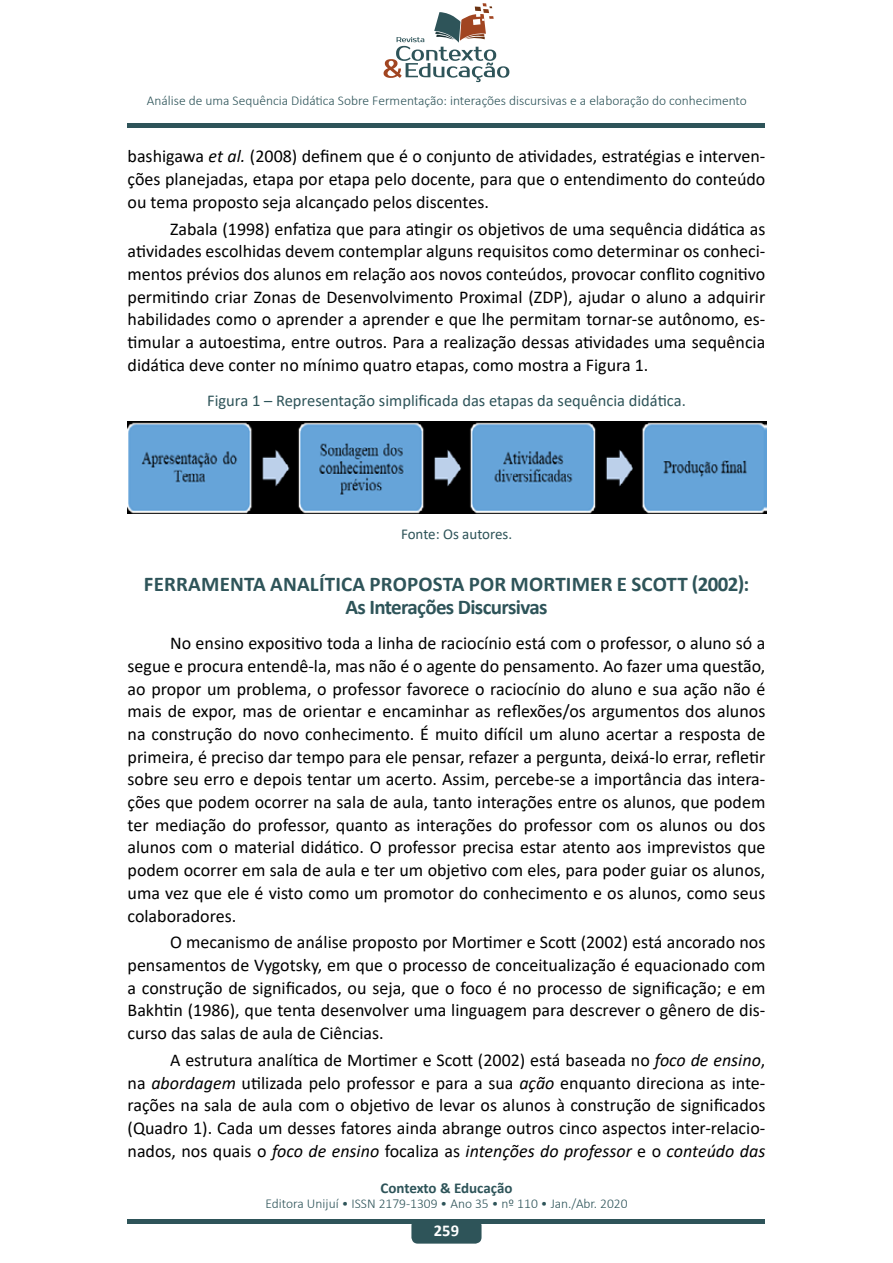
<style>
.page{position:relative;width:893px;height:1263px;background:#fff}
.page>*{position:absolute;margin:0;border:0;box-sizing:border-box;transform-origin:0 0}
.t1{font:700 21px/22.6px "Calibri";letter-spacing:.005em;color:#2e5459;text-align:center}
.t2{font:18px/22.6px "Calibri";color:#000;text-align:justify}
.t3{font:16.5px "Calibri";color:#2e5459}
.t4{font:700 16.5px "Calibri";color:#fff}
.t5{font:700 15px "Calibri";letter-spacing:-.005em;color:#2e5459}
.t6{font:15px "Calibri";color:#2e5459}
.t7{font:300 13.5px "Calibri";color:#2e5459}
.s1{font-style:italic}
</style>
<div class="page">
<div style="left:128px;top:1219px;width:637px;height:5px;background:#2e5459"></div>
<div style="left:411px;top:1219px;width:71px;height:24px;background:#2e5459;border-radius:6px"></div>
<div style="left:128px;top:123px;width:637px;height:5px;background:#2e5459"></div>
<svg style="left:384px;top:3px;width:125px;height:79px"></svg>
<img style="left:128px;top:421px;width:638px;height:92px">
<p class="t7" style="left:147px;top:92px;width:602px">Análise de uma Sequência Didática Sobre Fermentação: interações discursivas e a elaboração do conhecimento</p>
<p class="t2" style="left:128px;top:145px;width:639px">bashigawa <span class="s1">et al.</span> (2008) definem que é o conjunto de atividades, estratégias e interven&shy;ções planejadas, etapa por etapa pelo docente, para que o entendimento do conteúdo ou tema proposto seja alcançado pelos discentes.</p>
<p class="t2" style="left:128px;top:217px;width:639px;text-indent:43px">Zabala (1998) enfatiza que para atingir os objetivos de uma sequência didática as atividades escolhidas devem contemplar alguns requisitos como determinar os conheci&shy;mentos prévios dos alunos em relação aos novos conteúdos, provocar conflito cognitivo permitindo criar Zonas de Desenvolvimento Proximal (ZDP), ajudar o aluno a adquirir habilidades como o aprender a aprender e que lhe permitam tornar-se autônomo, es&shy;timular a autoestima, entre outros. Para a realização dessas atividades uma sequência didática deve conter no mínimo quatro etapas, como mostra a Figura 1.</p>
<p class="t3" style="left:207px;top:389px;width:480px">Figura 1 – Representação simplificada das etapas da sequência didática.</p>
<p class="t6" style="left:401px;top:523px;width:113px">Fonte: Os autores.</p>
<p class="t1" style="left:144px;top:573px;width:607px">FERRAMENTA ANALÍTICA PROPOSTA POR MORTIMER E SCOTT (2002):<br>As Interações Discursivas</p>
<p class="t2" style="left:128px;top:631px;width:639px;text-indent:43px">No ensino expositivo toda a linha de raciocínio está com o professor, o aluno só a segue e procura entendê-la, mas não é o agente do pensamento. Ao fazer uma questão, ao propor um problema, o professor favorece o raciocínio do aluno e sua ação não é mais de expor, mas de orientar e encaminhar as reflexões/os argumentos dos alunos na construção do novo conhecimento. É muito difícil um aluno acertar a resposta de primeira, é preciso dar tempo para ele pensar, refazer a pergunta, deixá-lo errar, refletir sobre seu erro e depois tentar um acerto. Assim, percebe-se a importância das intera&shy;ções que podem ocorrer na sala de aula, tanto interações entre os alunos, que podem ter mediação do professor, quanto as interações do professor com os alunos ou dos alunos com o material didático. O professor precisa estar atento aos imprevistos que podem ocorrer em sala de aula e ter um objetivo com eles, para poder guiar os alunos, uma vez que ele é visto como um promotor do conhecimento e os alunos, como seus colaboradores.</p>
<p class="t2" style="left:128px;top:931px;width:639px;text-indent:43px">O mecanismo de análise proposto por Mortimer e Scott (2002) está ancorado nos pensamentos de Vygotsky, em que o processo de conceitualização é equacionado com a construção de significados, ou seja, que o foco é no processo de significação; e em Bakhtin (1986), que tenta desenvolver uma linguagem para descrever o gênero de dis&shy;curso das salas de aula de Ciências.</p>
<p class="t2" style="left:128px;top:1048px;width:639px;text-indent:43px">A estrutura analítica de Mortimer e Scott (2002) está baseada no <span class="s1">foco de ensino</span>, na <span class="s1">abordagem</span> utilizada pelo professor e para a sua <span class="s1">ação</span> enquanto direciona as inte&shy;rações na sala de aula com o objetivo de levar os alunos à construção de significados (Quadro 1). Cada um desses fatores ainda abrange outros cinco aspectos inter-relacio&shy;nados, nos quais o <span class="s1">foco de ensino</span> focaliza as <span class="s1">intenções do professor</span> e o <span class="s1">conteúdo das</span></p>
<p class="t5" style="left:380px;top:1177px;width:134px">Contexto &amp; Educação</p>
<p class="t7" style="left:265px;top:1195px;width:364px">Editora Unijuí • ISSN 2179-1309 • Ano 35 • nº 110 • Jan./Abr. 2020</p>
<p class="t4" style="left:434px;top:1219px;width:27px">259</p>
</div>
